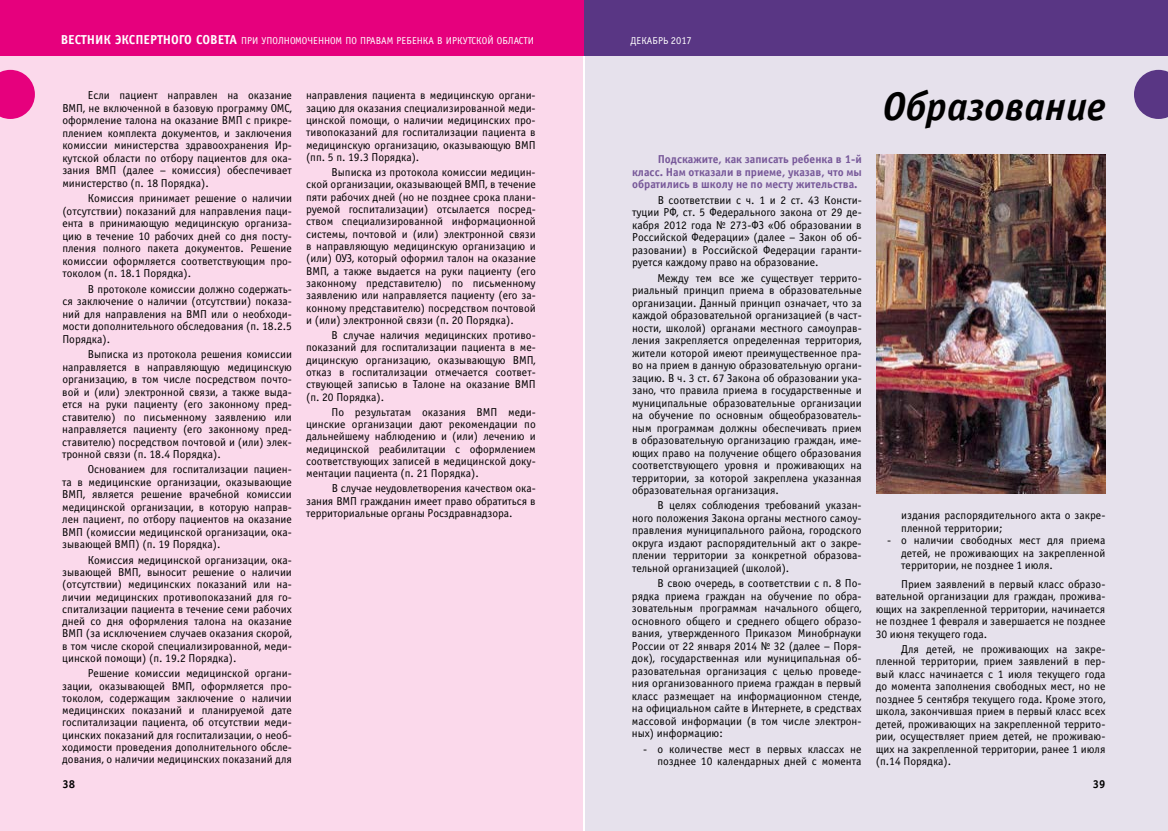
<style>
.page{position:relative;width:1168px;height:831px;background:#fff}
.page>*{position:absolute;margin:0;border:0;box-sizing:border-box;transform-origin:0 0}
.t1{font:italic 700 40px "Officina Sans C";color:#000}
.t2{font:11.5px/12.5px "Officina Sans C";color:#000;text-align:justify}
.t3{font:700 11.5px/12.5px "Officina Sans C";color:#775899;text-align:justify}
.t4{font:700 11.5px "Officina Sans C";color:#000}
.t5{font:10px "Officina Sans C";color:#fff}
.s1{font-weight:700;font-size:13px}
.s2{font-size:10.5px}
</style>
<div class="page">
<div style="left:585px;top:0;width:583px;height:831px;background:#e6e1ec"></div>
<div style="left:585px;top:0;width:583px;height:56px;background:#593684"></div>
<svg style="left:1134px;top:70px;width:34px;height:49px;background:#6f5194"></svg>
<div style="left:0;top:0;width:583px;height:831px;background:#fbd9eb"></div>
<div style="left:0;top:0;width:584px;height:56px;background:#e6007d"></div>
<svg style="left:0;top:70px;width:35px;height:49px;background:#e9238e"></svg>
<img style="left:876px;top:154px;width:230px;height:339px">
<p class="t5" style="left:61px;top:35px;width:475px"><span class="s1">ВЕСТНИК ЭКСПЕРТНОГО СОВЕТА</span> ПРИ УПОЛНОМОЧЕННОМ ПО ПРАВАМ РЕБЕНКА В ИРКУТСКОЙ ОБЛАСТИ</p>
<p class="t5" style="left:630px;top:35px;width:63px">ДЕКАБРЬ <span class="s2">2017</span></p>
<p class="t2" style="left:62px;top:89px;width:231px;text-indent:26px">Если пациент направлен на оказание ВМП, не включенной в базовую программу ОМС, оформление талона на оказание ВМП с прикре&shy;плением комплекта документов, и заключения комиссии министерства здравоохранения Ир&shy;кутской области по отбору пациентов для ока&shy;зания ВМП (далее – комиссия) обеспечивает министерство (п. 18 Порядка).</p>
<p class="t2" style="left:62px;top:192px;width:231px;text-indent:26px">Комиссия принимает решение о наличии (отсутствии) показаний для направления паци&shy;ента в принимающую медицинскую организа&shy;цию в течение 10 рабочих дней со дня посту&shy;пления полного пакета документов. Решение комиссии оформляется соответствующим про&shy;токолом (п. 18.1 Порядка).</p>
<p class="t2" style="left:62px;top:283px;width:231px;text-indent:26px">В протоколе комиссии должно содержать&shy;ся заключение о наличии (отсутствии) показа&shy;ний для направления на ВМП или о необходи&shy;мости дополнительного обследования (п. 18.2.5<br>Порядка).</p>
<p class="t2" style="left:62px;top:348px;width:231px;text-indent:26px">Выписка из протокола решения комиссии направляется в направляющую медицинскую организацию, в том числе посредством почто&shy;вой и (или) электронной связи, а также выда&shy;ется на руки пациенту (его законному пред&shy;ставителю) по письменному заявлению или направляется пациенту (его законному пред&shy;ставителю) посредством почтовой и (или) элек&shy;тронной связи (п. 18.4 Порядка).</p>
<p class="t2" style="left:62px;top:463px;width:231px;text-indent:26px">Основанием для госпитализации пациен&shy;та в медицинские организации, оказывающие ВМП, является решение врачебной комиссии медицинской организации, в которую направ&shy;лен пациент, по отбору пациентов на оказание ВМП (комиссии медицинской организации, ока&shy;зывающей ВМП) (п. 19 Порядка).</p>
<p class="t2" style="left:62px;top:554px;width:231px;text-indent:26px">Комиссия медицинской организации, ока&shy;зывающей ВМП, выносит решение о наличии (отсутствии) медицинских показаний или на&shy;личии медицинских противопоказаний для го&shy;спитализации пациента в течение семи рабочих дней со дня оформления талона на оказание ВМП (за исключением случаев оказания скорой, в том числе скорой специализированной, меди&shy;цинской помощи) (п. 19.2 Порядка).</p>
<p class="t2" style="left:62px;top:667px;width:231px;text-indent:26px">Решение комиссии медицинской органи&shy;зации, оказывающей ВМП, оформляется про&shy;токолом, содержащим заключение о наличии медицинских показаний и планируемой дате госпитализации пациента, об отсутствии меди&shy;цинских показаний для госпитализации, о необ&shy;ходимости проведения дополнительного обсле&shy;дования, о наличии медицинских показаний для</p>
<p class="t4" style="left:62px;top:778px;width:14px">38</p>
<p class="t2" style="left:306px;top:90px;width:231px">направления пациента в медицинскую органи&shy;зацию для оказания специализированной меди&shy;цинской помощи, о наличии медицинских про&shy;тивопоказаний для госпитализации пациента в медицинскую организацию, оказывающую ВМП (пп. 5 п. 19.3 Порядка).</p>
<p class="t2" style="left:306px;top:166px;width:231px;text-indent:25px">Выписка из протокола комиссии медицин&shy;ской организации, оказывающей ВМП, в течение пяти рабочих дней (но не позднее срока плани&shy;руемой госпитализации) отсылается посред&shy;ством специализированной информационной системы, почтовой и (или) электронной связи в направляющую медицинскую организацию и (или) ОУЗ, который оформил талон на оказание ВМП, а также выдается на руки пациенту (его законному представителю) по письменному заявлению или направляется пациенту (его за&shy;конному представителю) посредством почтовой и (или) электронной связи (п. 20 Порядка).</p>
<p class="t2" style="left:306px;top:329px;width:231px;text-indent:26px">В случае наличия медицинских противо&shy;показаний для госпитализации пациента в ме&shy;дицинскую организацию, оказывающую ВМП, отказ в госпитализации отмечается соответ&shy;ствующей записью в Талоне на оказание ВМП (п. 20 Порядка).</p>
<p class="t2" style="left:306px;top:406px;width:231px;text-indent:26px">По результатам оказания ВМП меди&shy;цинские организации дают рекомендации по дальнейшему наблюдению и (или) лечению и медицинской реабилитации с оформлением соответствующих записей в медицинской доку&shy;ментации пациента (п. 21 Порядка).</p>
<p class="t2" style="left:306px;top:482px;width:231px;text-indent:26px">В случае неудовлетворения качеством ока&shy;зания ВМП гражданин имеет право обратиться в территориальные органы Росздравнадзора.</p>
<p class="t3" style="left:632px;top:153px;width:231px;text-indent:26px">Подскажите, как записать ребенка в 1-й класс. Нам отказали в приеме, указав, что мы обратились в школу не по месту жительства.</p>
<p class="t2" style="left:632px;top:194px;width:231px;text-indent:26px">В соответствии с ч. 1 и 2 ст. 43 Консти&shy;туции РФ, ст. 5 Федерального закона от 29 де&shy;кабря 2012 года № 273-ФЗ «Об образовании в Российской Федерации» (далее – Закон об об&shy;разовании) в Российской Федерации гаранти&shy;руется каждому право на образование.</p>
<p class="t2" style="left:632px;top:271px;width:231px;text-indent:26px">Между тем все же существует террито&shy;риальный принцип приема в образовательные организации. Данный принцип означает, что за каждой образовательной организацией (в част&shy;ности, школой) органами местного самоуправ&shy;ления закрепляется определенная территория, жители которой имеют преимущественное пра&shy;во на прием в данную образовательную органи&shy;зацию. В ч. 3 ст. 67 Закона об образовании ука&shy;зано, что правила приема в государственные и муниципальные образовательные организации на обучение по основным общеобразователь&shy;ным программам должны обеспечивать прием в образовательную организацию граждан, име&shy;ющих право на получение общего образования соответствующего уровня и проживающих на территории, за которой закреплена указанная образовательная организация.</p>
<p class="t2" style="left:632px;top:499px;width:231px;text-indent:26px">В целях соблюдения требований указан&shy;ного положения Закона органы местного самоу&shy;правления муниципального района, городского округа издают распорядительный акт о закре&shy;плении территории за конкретной образова&shy;тельной организацией (школой).</p>
<p class="t2" style="left:632px;top:577px;width:231px;text-indent:26px">В свою очередь, в соответствии с п. 8 По&shy;рядка приема граждан на обучение по обра&shy;зовательным программам начального общего, основного общего и среднего общего образо&shy;вания, утвержденного Приказом Минобрнауки России от 22 января 2014 № 32 (далее – Поря&shy;док), государственная или муниципальная об&shy;разовательная организация с целью проведе&shy;ния организованного приема граждан в первый класс размещает на информационном стенде, на официальном сайте в Интернете, в средствах массовой информации (в том числе электрон&shy;ных) информацию:</p>
<p class="t2" style="left:643px;top:742px;width:220px;text-align:right">- о количестве мест в первых классах не позднее 10 календарных дней с момента</p>
<h1 class="t1" style="left:883px;top:84px;width:224px">Образование</h1>
<p class="t2" style="left:901px;top:509px;width:206px">издания распорядительного акта о закре&shy;пленной территории;</p>
<p class="t2" style="left:901px;top:534px;width:206px;text-indent:-14px">- о наличии свободных мест для приема детей, не проживающих на закрепленной территории, не позднее 1 июля.</p>
<p class="t2" style="left:876px;top:577px;width:231px;text-indent:26px">Прием заявлений в первый класс образо&shy;вательной организации для граждан, прожива&shy;ющих на закрепленной территории, начинается не позднее 1 февраля и завершается не позднее 30 июня текущего года.</p>
<p class="t2" style="left:876px;top:643px;width:231px;text-indent:26px">Для детей, не проживающих на закре&shy;пленной территории, прием заявлений в пер&shy;вый класс начинается с 1 июля текущего года до момента заполнения свободных мест, но не позднее 5 сентября текущего года. Кроме этого, школа, закончившая прием в первый класс всех детей, проживающих на закрепленной террито&shy;рии, осуществляет прием детей, не проживаю&shy;щих на закрепленной территории, ранее 1 июля (п.14 Порядка).</p>
<p class="t4" style="left:1093px;top:778px;width:14px">39</p>
</div>
